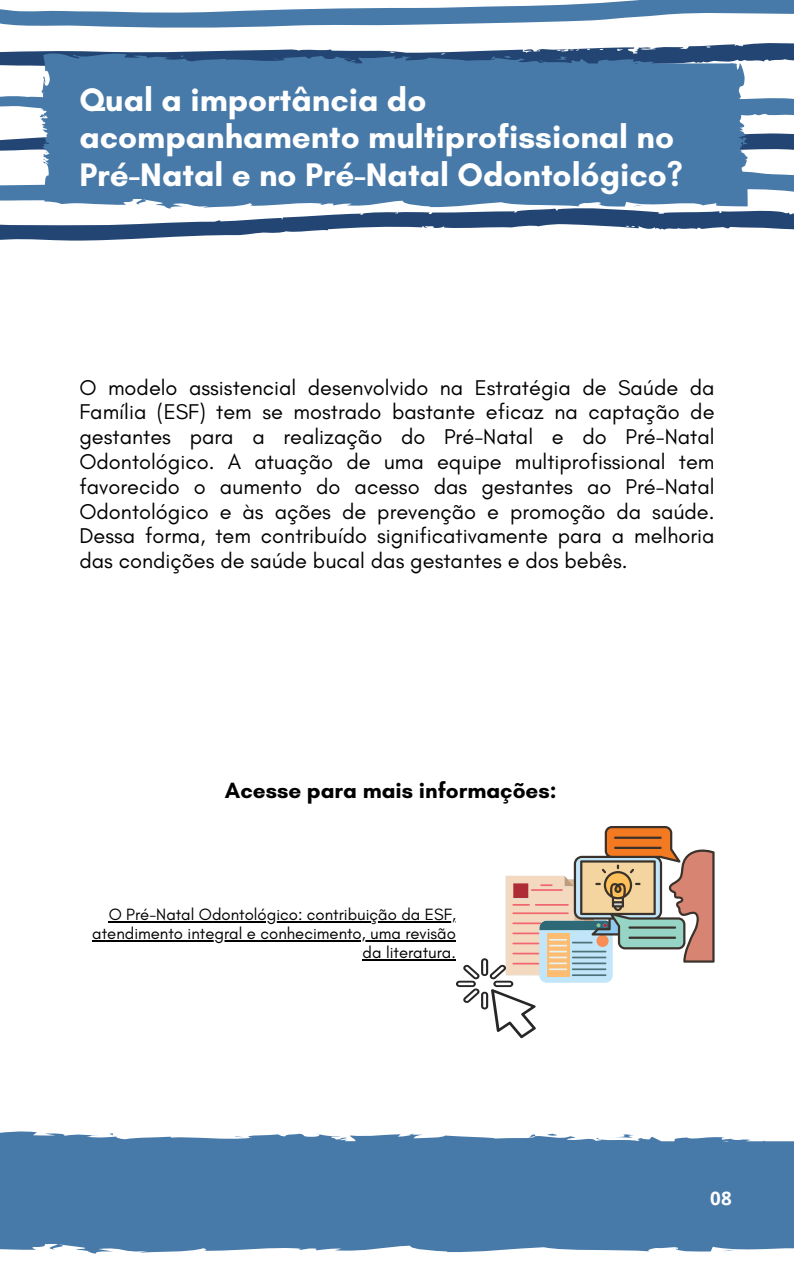
<style>
.page{position:relative;width:794px;height:1266px;background:#fff}
.page>*{position:absolute;margin:0;border:0;box-sizing:border-box;transform-origin:0 0}
.t1{font:700 33.22px/37.7px "Glacial Indifference";color:#fff}
.t2{font:700 22.5px "Glacial Indifference";color:#000}
.t3{font:21.75px/24.8px "Glacial Indifference";color:#000;text-align:justify}
.t4{font:700 18.75px "Open Sans";color:#fff}
.t5{font:16.65px/19.1px "Glacial Indifference";color:#000;text-align:right}
</style>
<div class="page">
<svg style="left:0;top:43px;width:793px;height:27px"></svg>
<svg style="left:0;top:130px;width:793px;height:25px"></svg>
<svg style="left:0;top:94px;width:793px;height:25px"></svg>
<svg style="left:0;top:164px;width:793px;height:77px"></svg>
<svg style="left:0;top:0;width:793px;height:28px"></svg>
<svg style="left:38px;top:53px;width:702px;height:156px;background:#507eab"></svg>
<svg style="left:0;top:1131px;width:793px;height:122px;background:#5684b0"></svg>
<hr style="left:109px;top:921px;width:346px;height:1px;background:#000">
<hr style="left:92px;top:940px;width:363px;height:1px;background:#000">
<hr style="left:362px;top:959px;width:93px;height:1px;background:#000">
<svg style="left:455px;top:826px;width:259px;height:212px"></svg>
<p class="t1" style="left:79px;top:80px;width:604px">Qual a importância do acompanhamento multiprofissional no<br>Pré-Natal e no Pré-Natal Odontológico?</p>
<p class="t3" style="left:79px;top:375px;width:636px">O modelo assistencial desenvolvido na Estratégia de Saúde da Família (ESF) tem se mostrado bastante eficaz na captação de gestantes para a realização do Pré-Natal e do Pré-Natal Odontológico. A atuação de uma equipe multiprofissional tem favorecido o aumento do acesso das gestantes ao Pré-Natal Odontológico e às ações de prevenção e promoção da saúde.<br>Dessa forma, tem contribuído significativamente para a melhoria das condições de saúde bucal das gestantes e dos bebês.</p>
<p class="t2" style="left:225px;top:776px;width:333px">Acesse para mais informações:</p>
<p class="t5" style="left:92px;top:904px;width:365px">O Pré-Natal Odontológico: contribuição da ESF, atendimento integral e conhecimento, uma revisão da literatura.</p>
<p class="t4" style="left:710px;top:1185px;width:23px">08</p>
</div>
